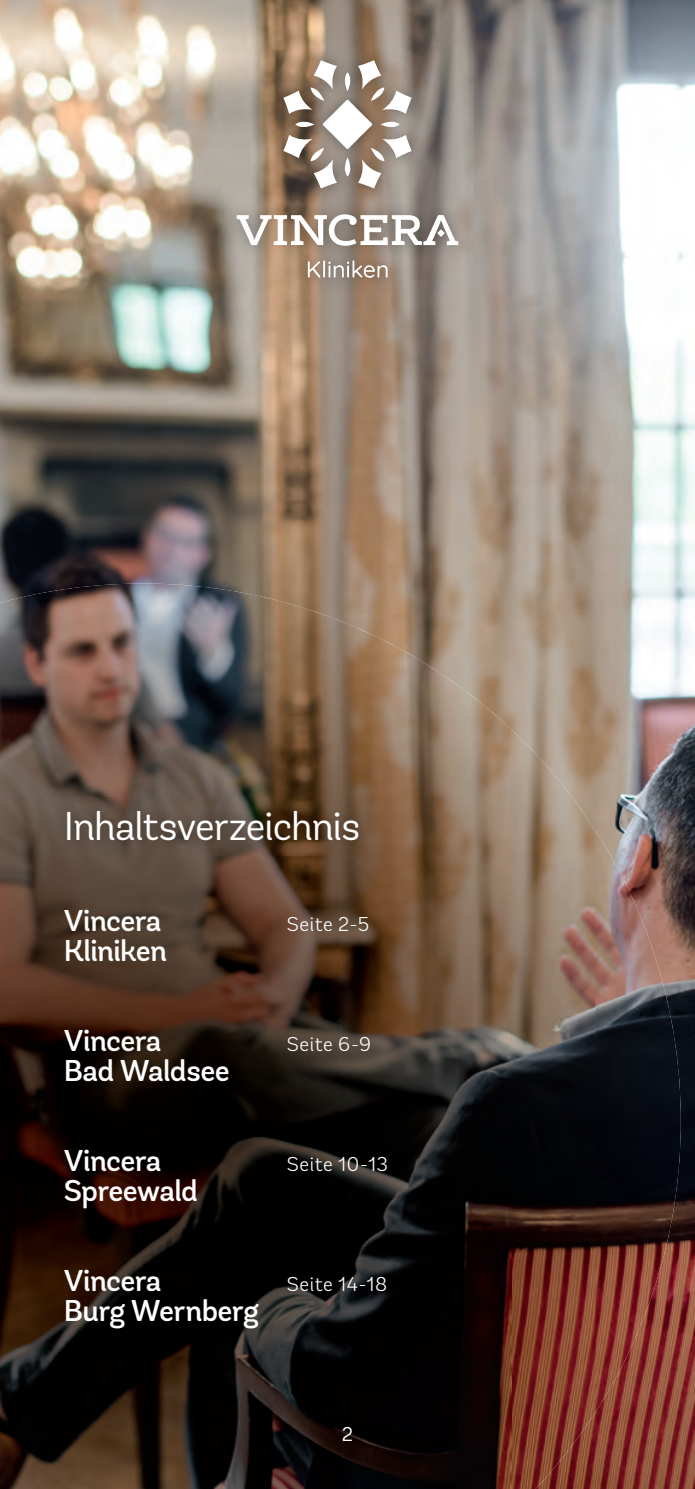
<style>
.page{position:relative;width:695px;height:1489px;background:#fff}
.page>*{position:absolute;margin:0;border:0;box-sizing:border-box;transform-origin:0 0}
.t1{font:40px "Andes Rounded";letter-spacing:-.025em;color:#fff}
.t2{font:500 30px/30px "Andes Rounded";letter-spacing:-.025em;color:#fff}
.t3{font:300 20px "Andes Rounded";letter-spacing:.025em;color:#fff}
.t4{font:20px "Andes Rounded";color:#fff}
</style>
<div class="page">
<img style="left:0;top:0;width:694px;height:1488px">
<img style="left:0;top:583px;width:340px;height:905px">
<img style="left:340px;top:620px;width:171px;height:868px">
<img style="left:510px;top:728px;width:86px;height:760px">
<img style="left:595px;top:830px;width:85px;height:581px">
<img style="left:222px;top:47px;width:250px;height:245px">
<svg style="left:237px;top:214px;width:221px;height:32px"></svg>
<svg style="left:283px;top:60px;width:128px;height:128px"></svg>
<svg style="left:308px;top:260px;width:79px;height:18px"></svg>
<img style="left:52px;top:797px;width:320px;height:58px">
<h1 class="t1" style="left:64px;top:802px;width:298px">Inhaltsverzeichnis</h1>
<p class="t2" style="left:64px;top:905px;width:105px">Vincera<br>Kliniken</p>
<p class="t2" style="left:64px;top:1025px;width:167px">Vincera<br>Bad Waldsee</p>
<p class="t2" style="left:64px;top:1145px;width:136px">Vincera<br>Spreewald</p>
<p class="t2" style="left:64px;top:1265px;width:196px">Vincera<br>Burg Wernberg</p>
<p class="t3" style="left:287px;top:911px;width:84px">Seite 2-5</p>
<p class="t3" style="left:287px;top:1031px;width:86px">Seite 6-9</p>
<p class="t3" style="left:287px;top:1151px;width:103px">Seite 10-13</p>
<p class="t3" style="left:287px;top:1271px;width:102px">Seite 14-18</p>
<p class="t4" style="left:342px;top:1421px;width:13px">2</p>
</div>
